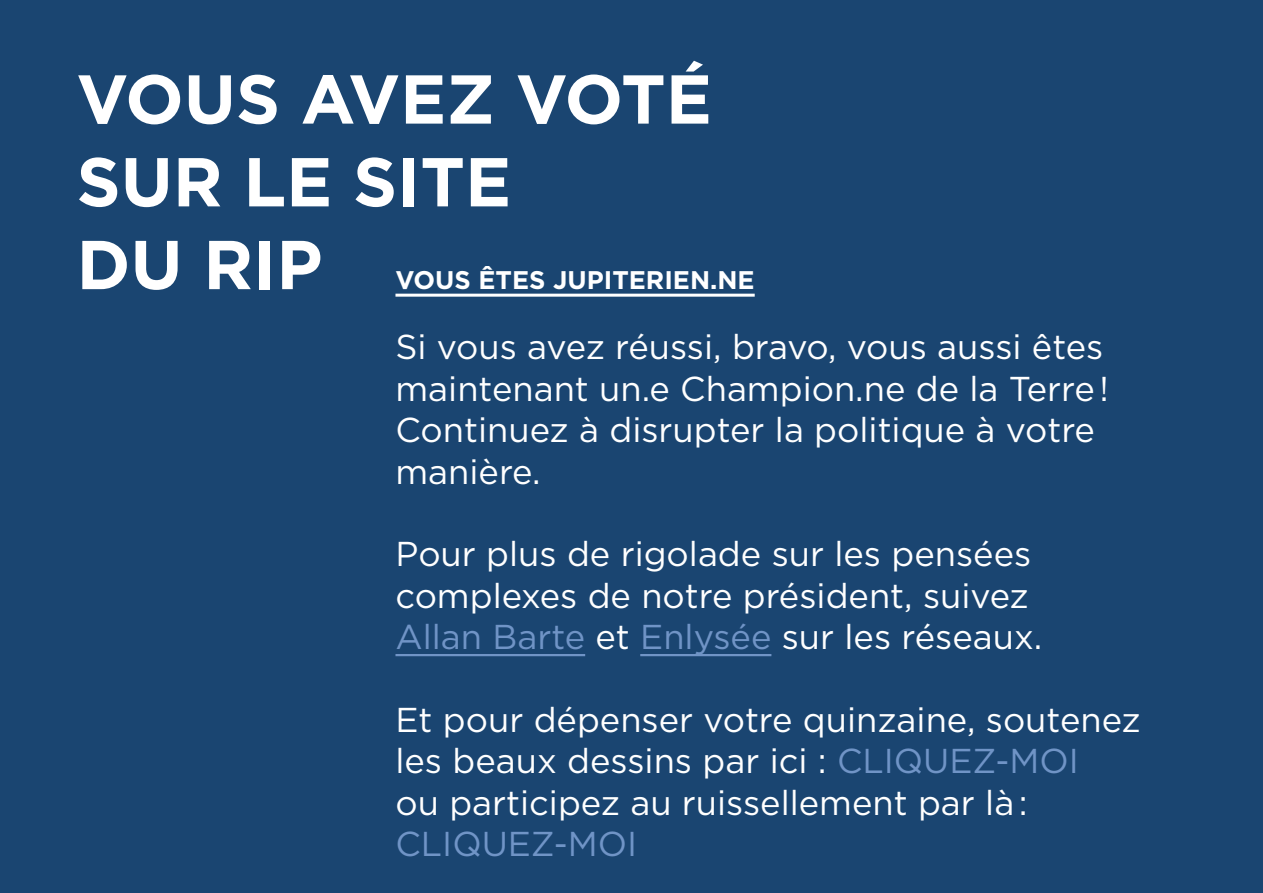
<style>
.page{position:relative;width:1263px;height:893px;background:#1a4571}
.page>*{position:absolute;margin:0;border:0;box-sizing:border-box;transform-origin:0 0}
.t1{font:700 69px/82.8px "Gotham";color:#fff}
.t2{font:34.5px/41.4px "Gotham";color:#fff}
.t3{font:34.5px "Gotham";color:#7094c6}
.t4{font:700 25.5px "Gotham";color:#fff}
.s1{color:#7094c6}
</style>
<div class="page">
<hr style="left:395px;top:294px;width:360px;height:3px;background:#fff">
<hr style="left:395px;top:654px;width:190px;height:2px;background:#7094c6">
<hr style="left:640px;top:654px;width:131px;height:2px;background:#7094c6">
<h1 class="t1" style="left:77px;top:57px;width:637px;text-indent:224px">AVEZ VOTÉ<br>SUR LE SITE<br>DU RIP</h1>
<h1 class="t1" style="left:77px;top:57px;width:99px">VOUS</h1>
<p class="t4" style="left:395px;top:263px;width:38px">VOUS</p>
<p class="t4" style="left:478px;top:263px;width:35px">ÊTES</p>
<p class="t4" style="left:553px;top:263px;width:200px">JUPITERIEN.NE</p>
<p class="t2" style="left:395px;top:326px;width:715px">Si vous avez réussi, bravo, vous aussi êtes maintenant un.e Champion.ne de la Terre !<br>Continuez à disrupter la politique à votre manière.</p>
<p class="t2" style="left:395px;top:533px;width:648px">Pour plus de rigolade sur les pensées complexes de notre président, suivez<br><span class="s1">Allan Barte</span> et <span class="s1">Enlysée</span> sur les réseaux.</p>
<p class="t2" style="left:395px;top:698px;width:747px">Et pour dépenser votre quinzaine, soutenez les beaux dessins par ici : <span class="s1">CLIQUEZ-MOI<br></span>ou participez au ruissellement par là :</p>
<p class="t3" style="left:395px;top:822px;width:243px">CLIQUEZ-MOI</p>
</div>
